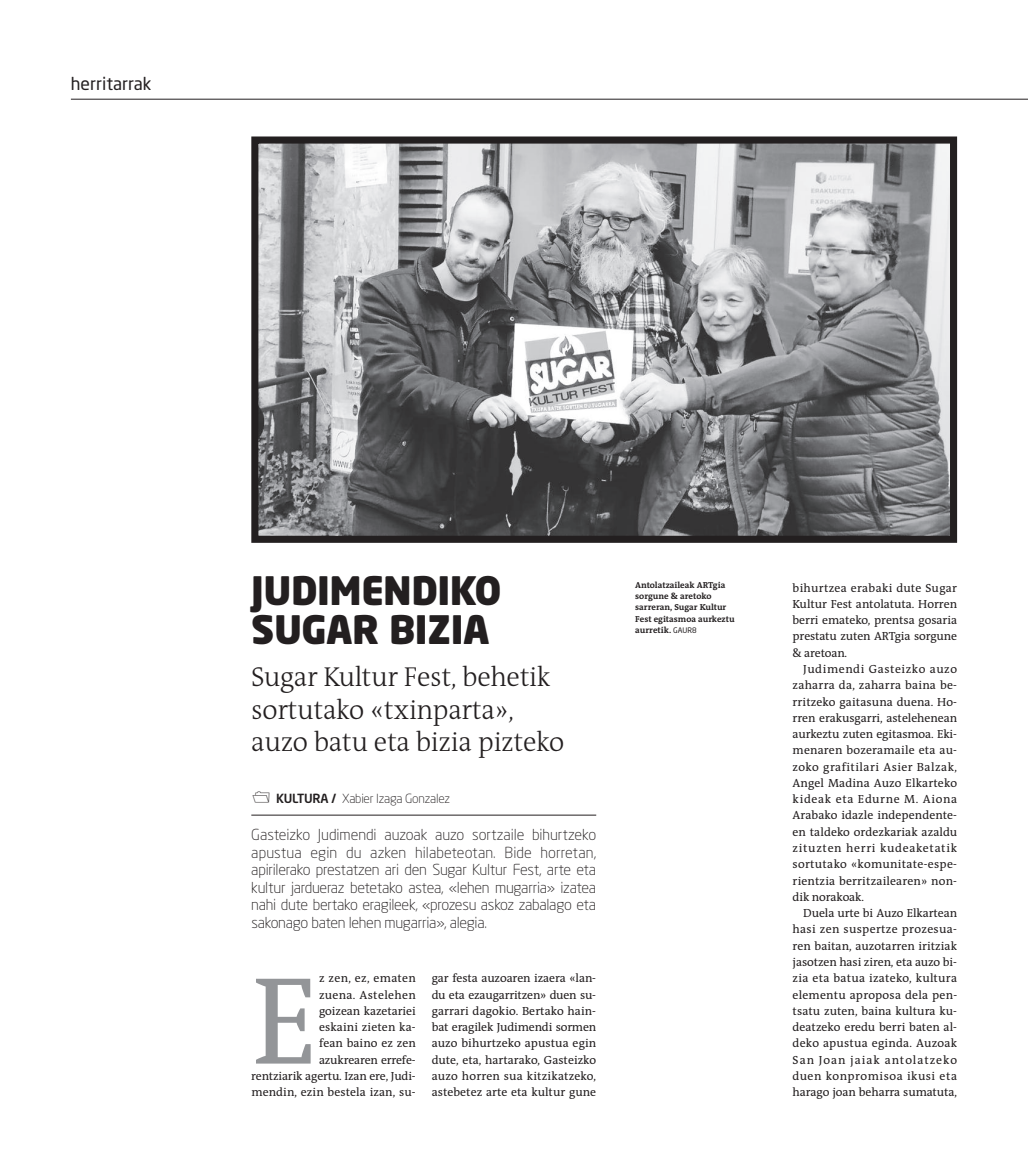
<style>
.page{position:relative;width:1028px;height:1170px;background:#fff}
.page>*{position:absolute;margin:0;border:0;box-sizing:border-box;transform-origin:0 0}
.t1{font:125.62px "The Antiqua B5";color:#939598}
.t2{font:900 38.75px/38.8px "Neo Sans";letter-spacing:-.015em;color:#231f20}
.t3{font:300 27.5px/32.5px "The Antiqua B3";letter-spacing:-.015em;color:#231f20}
.t4{font:17.5px "Neo Sans";color:#231f20}
.t5{font:300 15px/17.5px "Neo Sans";letter-spacing:-.02em;color:#231f20;text-align:justify}
.t6{font:300 12.5px "Neo Sans";letter-spacing:-.02em;color:#231f20}
.t7{font:500 12.5px "Neo Sans";letter-spacing:-.02em;color:#231f20}
.t8{font:11.88px/16.2px "The Antiqua B5";letter-spacing:.005em;color:#231f20;text-align:justify}
.t9{font:700 8.75px/11.2px "The Antiqua B7";color:#231f20}
.s1{font-family:"Neo Sans";font-weight:400;font-size:7.5px}
</style>
<div class="page">
<hr style="left:71px;top:99px;width:957px;height:1px;background:#231f20">
<img style="left:259px;top:144px;width:690px;height:391px">
<div style="left:251px;top:136px;width:706px;height:407px;border:7px solid #231f20"></div>
<hr style="left:251px;top:814px;width:345px;height:1px;background:#231f20">
<h3 class="t4" style="left:71px;top:77px;width:82px">herritarrak</h3>
<h2 class="t2" style="left:251px;top:574px;width:252px">JUDIMENDIKO<br>SUGAR BIZIA</h2>
<h3 class="t3" style="left:251px;top:664px;width:314px">Sugar Kultur Fest, behetik sortutako «txinparta», auzo batu eta bizia pizteko</h3>
<p class="t6" style="left:342px;top:793px;width:109px">Xabier Izaga Gonzalez</p>
<p class="t5" style="left:251px;top:827px;width:346px">Gasteizko Judimendi auzoak auzo sortzaile bihurtzeko apustua egin du azken hilabeteotan. Bide horretan, apirilerako prestatzen ari den Sugar Kultur Fest, arte eta kultur jardueraz betetako astea, «lehen mugarria» izatea nahi dute bertako eragileek, «prozesu askoz zabalago eta sakonago baten lehen mugarria», alegia.</p>
<p class="t7" style="left:276px;top:793px;width:62px">KULTURA /</p>
<p class="t8" style="left:251px;top:971px;width:166px;text-align:right">z zen, ez, ematen<br>zuena. Astelehen<br>goizean kazetariei<br>eskaini zieten ka-<br>fean baino ez zen<br>azukrearen errefe-<br>rentziarik agertu. Izan ere, Judi&shy;mendin, ezin bestela izan, su-</p>
<h1 class="t1" style="left:251px;top:978px;width:69px">E</h1>
<p class="t8" style="left:432px;top:971px;width:166px">gar festa auzoaren izaera «lan&shy;du eta ezaugarritzen» duen su&shy;garrari dagokio. Bertako hain&shy;bat eragilek Judimendi sormen auzo bihurtzeko apustua egin dute, eta, hartarako, Gasteizko auzo horren sua kitzikatzeko, astebetez arte eta kultur gune</p>
<p class="t9" style="left:635px;top:580px;width:101px">Antolatzaileak ARTgia sorgune &amp; aretoko sarreran, Sugar Kultur<br>Fest egitasmoa aurkeztu aurretik. <span class="s1">GAUR8</span></p>
<p class="t8" style="left:792px;top:581px;width:166px">bihurtzea erabaki dute Sugar Kultur Fest antolatuta. Horren berri emateko, prentsa gosaria prestatu zuten ARTgia sorgune &amp; aretoan.</p>
<p class="t8" style="left:792px;top:662px;width:166px;text-indent:11px">Judimendi Gasteizko auzo zaharra da, zaharra baina be&shy;rritzeko gaitasuna duena. Ho&shy;rren erakusgarri, astelehenean aurkeztu zuten egitasmoa. Eki&shy;menaren bozeramaile eta au&shy;zoko grafitilari Asier Balzak, Angel Madina Auzo Elkarteko kideak eta Edurne M. Aiona Arabako idazle independente&shy;en taldeko ordezkariak azaldu zituzten herri kudeaketatik sortutako «komunitate-espe&shy;rientzia berritzailearen» non&shy;dik norakoak.</p>
<p class="t8" style="left:792px;top:906px;width:166px;text-indent:11px">Duela urte bi Auzo Elkartean hasi zen suspertze prozesua&shy;ren baitan, auzotarren iritziak jasotzen hasi ziren, eta auzo bi&shy;zia eta batua izateko, kultura elementu aproposa dela pen&shy;tsatu zuten, baina kultura ku&shy;deatzeko eredu berri baten al&shy;deko apustua eginda. Auzoak San Joan jaiak antolatzeko duen konpromisoa ikusi eta harago joan beharra sumatuta,</p>
</div>
